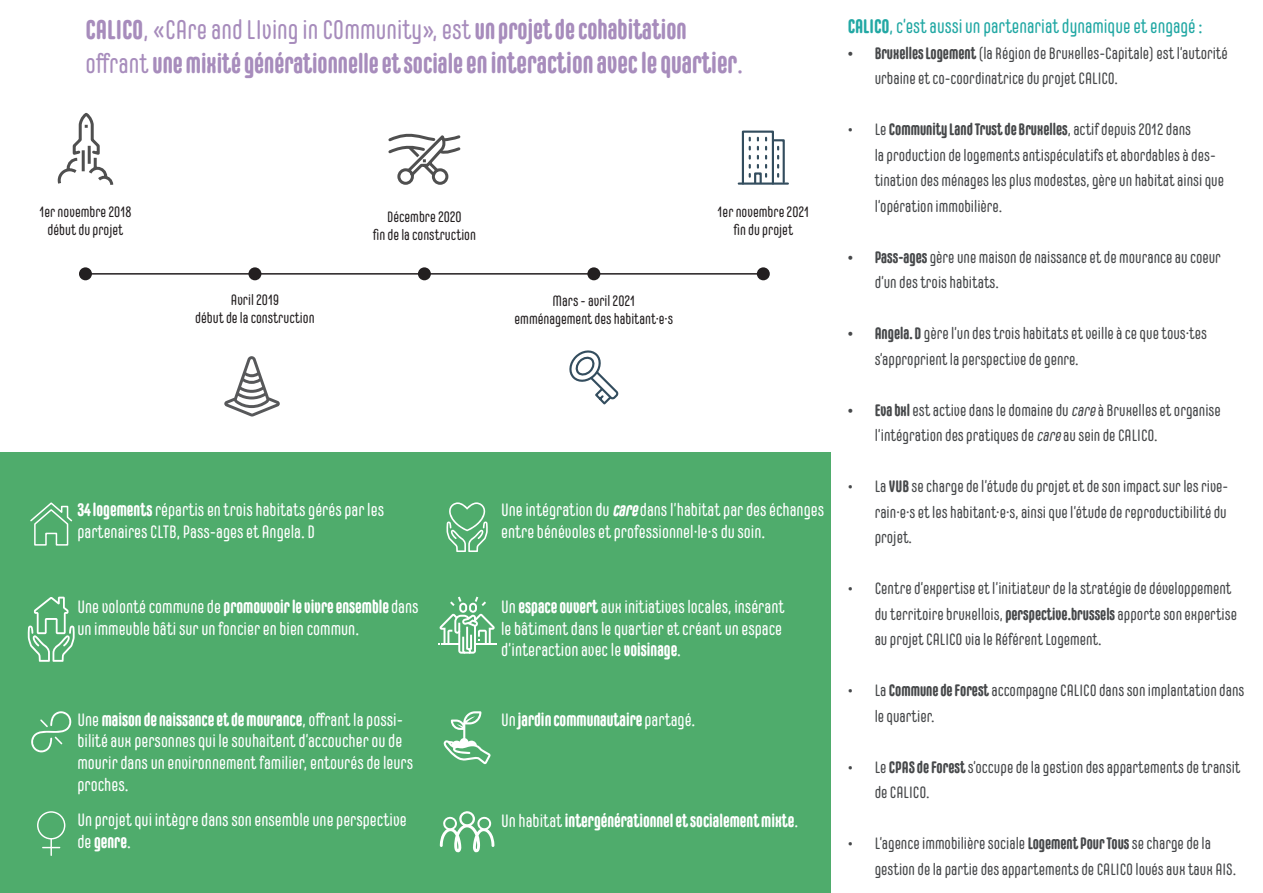
<style>
.page{position:relative;width:1263px;height:893px;background:#fff}
.page>*{position:absolute;margin:0;border:0;box-sizing:border-box;transform-origin:0 0}
.t1{font:700 27px/34.2px "Carl Marx";color:#a78cbc}
.t2{font:19.5px "Carl Marx";color:#22a8a4}
.t3{font:18px/21.6px "Carl Marx";color:#fff}
.t4{font:700 18px "Carl Marx";color:#fff}
.t5{font:16.5px/25.5px "Carl Marx";color:#46484a}
.t6{font:15px "Carl Marx";color:#231f20}
.s1{font-weight:400}
.s2{font-size:28.5px}
.s3{font-weight:400;font-size:28.5px}
.s4{font-weight:700}
.s5{font-weight:700;font-style:italic}
.s6{font-style:italic}
</style>
<div class="page">
<div style="left:0;top:452px;width:830px;height:441px;background:#4fac6c"></div>
<svg style="left:30px;top:502px;width:43px;height:44px"></svg>
<svg style="left:37px;top:811px;width:28px;height:45px"></svg>
<svg style="left:446px;top:502px;width:42px;height:50px"></svg>
<svg style="left:443px;top:711px;width:48px;height:53px"></svg>
<svg style="left:28px;top:597px;width:47px;height:65px"></svg>
<hr style="left:475px;top:643px;width:22px;height:2px;background:#fff">
<svg style="left:438px;top:597px;width:57px;height:57px"></svg>
<svg style="left:31px;top:711px;width:41px;height:41px"></svg>
<svg style="left:440px;top:811px;width:54px;height:42px"></svg>
<hr style="left:85px;top:273px;width:678px;height:2px;background:#231f20">
<div style="left:79px;top:267px;width:13px;height:13px;background:#231f20;border-radius:50%"></div>
<div style="left:418px;top:267px;width:13px;height:13px;background:#231f20;border-radius:50%"></div>
<div style="left:248px;top:267px;width:13px;height:13px;background:#231f20;border-radius:50%"></div>
<div style="left:587px;top:267px;width:13px;height:13px;background:#231f20;border-radius:50%"></div>
<div style="left:757px;top:267px;width:13px;height:13px;background:#231f20;border-radius:50%"></div>
<svg style="left:57px;top:112px;width:57px;height:73px"></svg>
<svg style="left:388px;top:133px;width:73px;height:52px"></svg>
<svg style="left:569px;top:350px;width:50px;height:55px"></svg>
<hr style="left:739px;top:182px;width:49px;height:3px;background:#334d5e">
<div style="left:742px;top:131px;width:32px;height:54px;border:2px solid #334d5e"></div>
<div style="left:754px;top:172px;width:8px;height:12px;border:2px solid #334d5e"></div>
<svg style="left:765px;top:138px;width:21px;height:46px"></svg>
<svg style="left:224px;top:356px;width:56px;height:60px"></svg>
<p class="t1" style="left:85px;top:12px;width:659px">CALICO<span class="s1">, «CAre and LIving in COmmunity», est</span> un projet de cohabitation <span class="s1">offrant</span> une mixité générationnelle et sociale <span class="s2">en interaction avec le quartier</span><span class="s3">.</span></p>
<p class="t6" style="left:39px;top:203px;width:93px">1er novembre 2018</p>
<p class="t6" style="left:48px;top:221px;width:77px">début du projet</p>
<p class="t6" style="left:231px;top:291px;width:50px">Avril 2019</p>
<p class="t6" style="left:195px;top:309px;width:121px">début de la construction</p>
<p class="t6" style="left:387px;top:208px;width:76px">Décembre 2020</p>
<p class="t6" style="left:373px;top:226px;width:105px">fin de la construction</p>
<p class="t6" style="left:553px;top:292px;width:84px">Mars - avril 2021</p>
<p class="t6" style="left:514px;top:310px;width:160px">emménagement des habitant·e·s</p>
<p class="t6" style="left:717px;top:203px;width:93px">1er novembre 2021</p>
<p class="t6" style="left:733px;top:221px;width:61px">fin du projet</p>
<p class="t3" style="left:77px;top:499px;width:308px"><span class="s4">34 logements</span> répartis en trois habitats gérés par les partenaires CLTB, Pass-ages et Angela. D</p>
<p class="t3" style="left:501px;top:499px;width:325px">Une intégration du <span class="s5">care</span> dans l’habitat par des échanges entre bénévoles et professionnel·le·s du soin.</p>
<p class="t3" style="left:77px;top:596px;width:343px">Une volonté commune de <span class="s4">promouvoir le vivre ensemble</span> dans un immeuble bâti sur un foncier en bien commun.</p>
<p class="t3" style="left:501px;top:596px;width:285px">Un <span class="s4">espace ouvert</span> aux initiatives locales, insérant le bâtiment dans le quartier et créant un espace d’interaction avec le <span class="s4">voisinage</span>.</p>
<p class="t3" style="left:77px;top:709px;width:337px">Une <span class="s4">maison de naissance et de mourance</span>, offrant la possi&shy;bilité aux personnes qui le souhaitent d’accoucher ou de mourir dans un environnement familier, entourés de leurs proches.</p>
<p class="t4" style="left:501px;top:709px;width:195px"><span class="s1">Un</span> jardin communautaire <span class="s1">partagé.</span></p>
<p class="t3" style="left:77px;top:809px;width:331px">Un projet qui intègre dans son ensemble une perspective de <span class="s4">genre</span>.</p>
<p class="t4" style="left:501px;top:810px;width:299px"><span class="s1">Un habitat</span> intergénérationnel et socialement mixte<span class="s1">.</span></p>
<p class="t2" style="left:848px;top:16px;width:356px"><span class="s4">CALICO</span>, c’est aussi un partenariat dynamique et engagé :</p>
<p class="t5" style="left:875px;top:40px;width:355px;text-indent:-27px"><span class="s4">• Bruxelles Logement</span> (la Région de Bruxelles-Capitale) est l’autorité urbaine et co-coordinatrice du projet CALICO.</p>
<p class="t5" style="left:875px;top:117px;width:351px;text-indent:-27px">• Le <span class="s4">Community Land Trust de Bruxelles</span>, actif depuis 2012 dans<br>la production de logements antispéculatifs et abordables à des&shy;tination des ménages les plus modestes, gère un habitat ainsi que l’opération immobilière.</p>
<p class="t5" style="left:875px;top:244px;width:348px;text-indent:-27px"><span class="s4">• Pass-ages</span> gère une maison de naissance et de mourance au coeur d’un des trois habitats.</p>
<p class="t5" style="left:875px;top:321px;width:334px;text-indent:-27px"><span class="s4">• Angela. D</span> gère l’un des trois habitats et veille à ce que tous·tes s’approprient la perspective de genre.</p>
<p class="t5" style="left:875px;top:397px;width:348px;text-indent:-27px"><span class="s4">• Eva bxl</span> est active dans le domaine du <span class="s6">care</span> à Bruxelles et organise l’intégration des pratiques de <span class="s6">care</span> au sein de CALICO.</p>
<p class="t5" style="left:875px;top:474px;width:355px;text-align:justify;text-indent:-27px">• La <span class="s4">VUB</span> se charge de l’étude du projet et de son impact sur les rive&shy;rain·e·s et les habitant·e·s, ainsi que l’étude de reproductibilité du projet.</p>
<p class="t5" style="left:875px;top:576px;width:364px;text-indent:-27px">• Centre d’expertise et l’initiateur de la stratégie de développement du territoire bruxellois, <span class="s4">perspective.brussels</span> apporte son expertise au projet CALICO via le Référent Logement.</p>
<p class="t5" style="left:875px;top:678px;width:371px;text-indent:-27px">• La <span class="s4">Commune de Forest</span> accompagne CALICO dans son implantation dans le quartier.</p>
<p class="t5" style="left:875px;top:754px;width:367px;text-indent:-27px">• Le <span class="s4">CPAS de Forest</span> s’occupe de la gestion des appartements de transit de CALICO.</p>
<p class="t5" style="left:875px;top:831px;width:363px;text-indent:-27px">• L’agence immobilière sociale <span class="s4">Logement Pour Tous</span> se charge de la gestion de la partie des appartements de CALICO loués aux taux AIS.</p>
</div>
